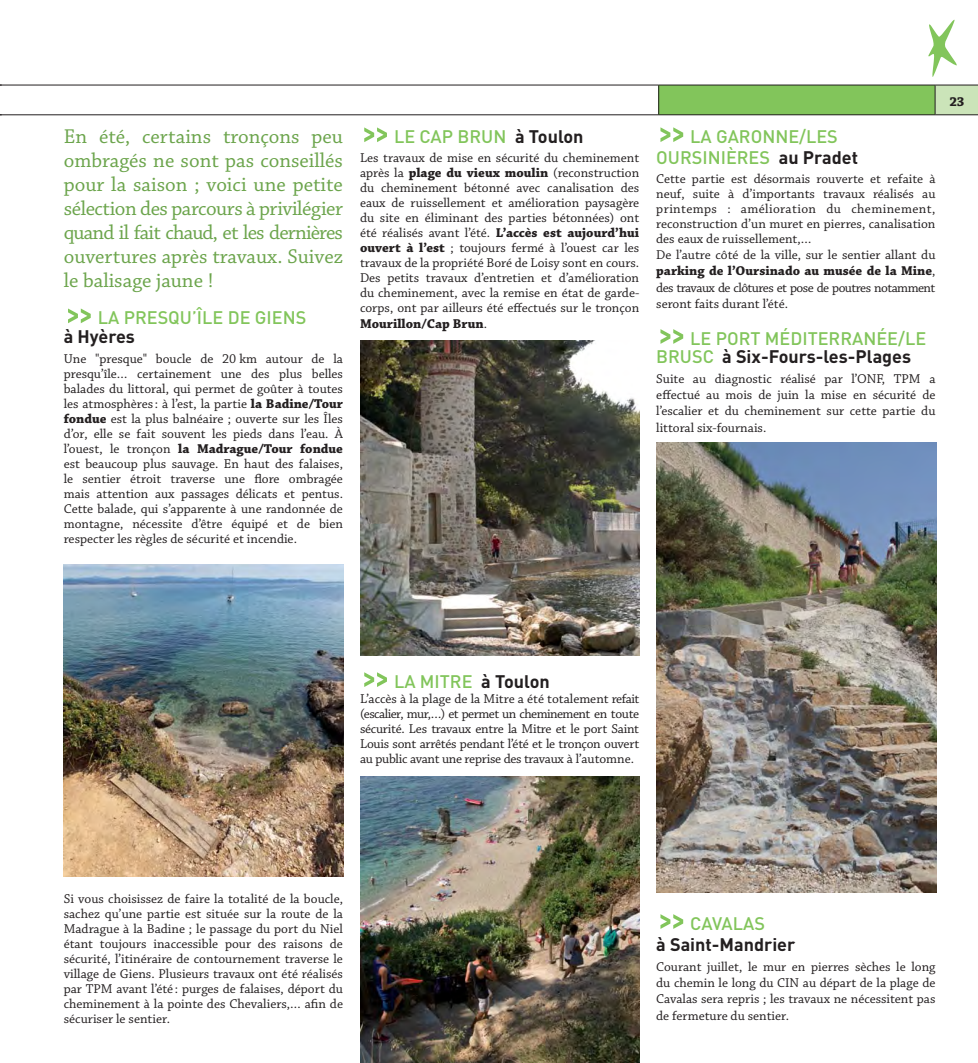
<style>
.page{position:relative;width:978px;height:1063px;background:#fff}
.page>*{position:absolute;margin:0;border:0;box-sizing:border-box;transform-origin:0 0}
.t1{font:45px "Helvetica Neue";color:#82c55b;scale:1.45 1}
.t2{font:21px/24px "Chaparral Pro";color:#6ba44b;text-align:justify}
.t3{font:500 18px/21px "DIN";color:#82c55b}
.t4{font:700 18px "DIN";color:#231f20}
.t5{font:13.5px/15px "Chaparral Pro";color:#231f20;text-align:justify}
.t6{font:700 13.5px "Chaparral Pro";color:#231f20}
.s1{font-weight:700}
.s2{font-weight:700;color:#231f20}
</style>
<div class="page">
<div style="left:659px;top:85px;width:276px;height:30px;background:#82c55b"></div>
<div style="left:935px;top:85px;width:43px;height:30px;background:#cbe4b9"></div>
<svg style="left:658px;top:86px;width:1px;height:28px"></svg>
<svg style="left:935px;top:86px;width:1px;height:28px"></svg>
<hr style="left:0;top:114px;width:659px;height:1px;background:#231f20">
<hr style="left:659px;top:114px;width:276px;height:1px;background:#231f20">
<hr style="left:935px;top:114px;width:43px;height:1px;background:#231f20">
<hr style="left:0;top:85px;width:659px;height:1px;background:#231f20">
<hr style="left:935px;top:85px;width:43px;height:1px;background:#231f20">
<hr style="left:659px;top:85px;width:276px;height:1px;background:#231f20">
<img style="left:64px;top:564px;width:279px;height:313px">
<img style="left:360px;top:341px;width:279px;height:315px">
<img style="left:657px;top:442px;width:279px;height:451px">
<svg style="left:928px;top:19px;width:29px;height:58px"></svg>
<img style="left:361px;top:777px;width:279px;height:286px">
<h2 class="t2" style="left:64px;top:126px;width:281px">En été, certains tronçons peu ombragés ne sont pas conseillés pour la saison ; voici une petite sélection des parcours à privilégier quand il fait chaud, et les dernières ouvertures après travaux. Suivez le balisage jaune !</h2>
<h1 class="t1" style="left:64px;top:296px;width:22px">»</h1>
<h3 class="t3" style="left:98px;top:309px;width:210px">LA PRESQU’ÎLE DE GIENS</h3>
<h3 class="t4" style="left:64px;top:330px;width:73px">à Hyères</h3>
<p class="t5" style="left:64px;top:352px;width:281px">Une "presque" boucle de 20 km autour de la presqu’île… certainement une des plus belles balades du littoral, qui permet de goûter à toutes les atmosphères : à l’est, la partie <span class="s1">la Badine/Tour fondue</span> est la plus balnéaire ; ouverte sur les Îles d’or, elle se fait souvent les pieds dans l’eau. À l’ouest, le tronçon <span class="s1">la Madrague/Tour fondue </span>est beaucoup plus sauvage. En haut des falaises, le sentier étroit traverse une flore ombragée mais attention aux passages délicats et pentus.<br>Cette balade, qui s’apparente à une randonnée de montagne, nécessite d’être équipé et de bien respecter les règles de sécurité et incendie.</p>
<h1 class="t1" style="left:360px;top:115px;width:22px">»</h1>
<h3 class="t3" style="left:394px;top:128px;width:191px">LE CAP BRUN <span class="s2">à Toulon</span></h3>
<p class="t5" style="left:360px;top:152px;width:281px">Les travaux de mise en sécurité du cheminement après la <span class="s1">plage du vieux moulin</span> (reconstruction du cheminement bétonné avec canalisation des eaux de ruissellement et amélioration paysagère du site en éliminant des parties bétonnées) ont été réalisés avant l’été. <span class="s1">L’accès est aujourd’hui ouvert à l’est</span> ; toujours fermé à l’ouest car les travaux de la propriété Boré de Loisy sont en cours.<br>Des petits travaux d’entretien et d’amélioration du cheminement, avec la remise en état de garde&shy;corps, ont par ailleurs été effectués sur le tronçon <span class="s1">Mourillon/Cap Brun</span>.</p>
<h1 class="t1" style="left:656px;top:115px;width:22px">»</h1>
<h3 class="t3" style="left:656px;top:128px;width:203px;text-indent:34px">LA GARONNE/LES<br>OURSINIÈRES <span class="s2">au Pradet</span></h3>
<p class="t5" style="left:656px;top:172px;width:281px;line-height:15.6px;text-align:left">Cette partie est désormais rouverte et refaite à neuf, suite à d’importants travaux réalisés au printemps : amélioration du cheminement, reconstruction d’un muret en pierres, canalisation des eaux de ruissellement,…<br>De l’autre côté de la ville, sur le sentier allant du <span class="s1">parking de l’Oursinado au musée de la Mine</span>, des travaux de clôtures et pose de poutres notamment seront faits durant l’été.</p>
<h1 class="t1" style="left:656px;top:317px;width:22px">»</h1>
<h3 class="t3" style="left:656px;top:331px;width:271px;line-height:18px;text-indent:34px">LE PORT MÉDITERRANÉE/LE<br>BRUSC <span class="s2">à Six-Fours-les-Plages</span></h3>
<p class="t5" style="left:656px;top:372px;width:281px;line-height:16.2px">Suite au diagnostic réalisé par l’ONF, TPM a effectué au mois de juin la mise en sécurité de l’escalier et du cheminement sur cette partie du littoral six-fournais.</p>
<p class="t6" style="left:949px;top:96px;width:17px">23</p>
<h1 class="t1" style="left:360px;top:660px;width:22px">»</h1>
<h3 class="t3" style="left:394px;top:673px;width:157px">LA MITRE <span class="s2">à Toulon</span></h3>
<p class="t5" style="left:360px;top:692px;width:281px">L’accès à la plage de la Mitre a été totalement refait (escalier, mur,…) et permet un cheminement en toute sécurité. Les travaux entre la Mitre et le port Saint Louis sont arrêtés pendant l’été et le tronçon ouvert au public avant une reprise des travaux à l’automne.</p>
<p class="t5" style="left:64px;top:892px;width:281px">Si vous choisissez de faire la totalité de la boucle, sachez qu’une partie est située sur la route de la Madrague à la Badine ; le passage du port du Niel étant toujours inaccessible pour des raisons de sécurité, l’itinéraire de contournement traverse le village de Giens. Plusieurs travaux ont été réalisés par TPM avant l’été : purges de falaises, déport du cheminement à la pointe des Chevaliers,… afin de sécuriser le sentier.</p>
<h1 class="t1" style="left:656px;top:902px;width:22px">»</h1>
<h3 class="t3" style="left:690px;top:914px;width:76px">CAVALAS</h3>
<h3 class="t4" style="left:656px;top:938px;width:141px">à Saint-Mandrier</h3>
<p class="t5" style="left:656px;top:960px;width:281px;line-height:16.2px">Courant juillet, le mur en pierres sèches le long du chemin le long du CIN au départ de la plage de Cavalas sera repris ; les travaux ne nécessitent pas de fermeture du sentier.</p>
</div>
